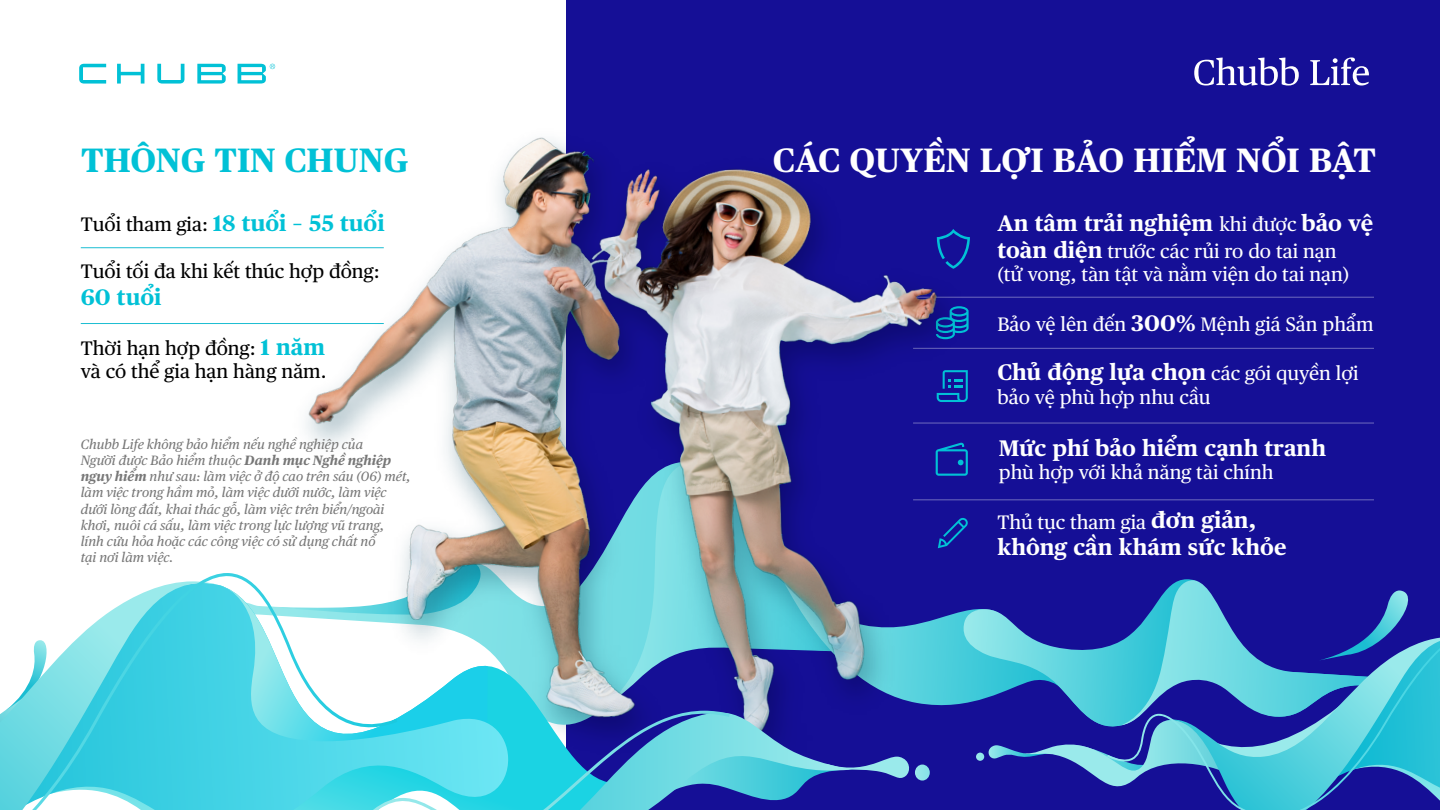
<style>
.page{position:relative;width:1440px;height:810px;background:#fff}
.page>*{position:absolute;margin:0;border:0;box-sizing:border-box;transform-origin:0 0}
.t1{font:700 33.75px "Chubb Publico Text VN";color:#fff}
.t2{font:700 33.75px "Chubb Publico Text VN";color:#01c1d6}
.t3{font:700 22.5px "Chubb Publico Text VN";color:#fff}
.t4{font:700 22.5px "Chubb Publico Text VN";color:#01c1d6}
.t5{font:19.5px/23.4px "Chubb Publico Text VN";color:#fff}
.t6{font:19.5px/23.4px "Chubb Publico Text VN";color:#000}
.t7{font:italic 13.5px/16.2px "Chubb Publico Text VN";color:#777}
.s1{font-weight:400;font-size:19.5px;color:#000}
.s2{font-weight:700;font-size:22.5px;color:#01c1d6}
.s3{font-weight:700}
.s4{font-weight:400;font-size:19.5px}
.s5{font-weight:700;font-size:22.5px}
</style>
<div class="page">
<div style="left:566px;top:0;width:874px;height:810px;background:#150f96"></div>
<svg style="left:79px;top:64px;width:196px;height:14px"></svg>
<svg style="left:1194px;top:58px;width:105px;height:28px"></svg>
<svg style="left:1310px;top:57px;width:59px;height:29px"></svg>
<hr style="left:913px;top:297px;width:461px;height:1px;background:#fff">
<hr style="left:913px;top:348px;width:461px;height:1px;background:#fff">
<hr style="left:913px;top:423px;width:461px;height:1px;background:#fff">
<hr style="left:913px;top:499px;width:461px;height:1px;background:#fff">
<img style="left:79px;top:78px;width:1140px;height:628px">
<svg style="left:938px;top:517px;width:30px;height:31px"></svg>
<svg style="left:962px;top:579px;width:478px;height:231px"></svg>
<svg style="left:509px;top:585px;width:185px;height:117px;background:#78b7c9"></svg>
<svg style="left:397px;top:583px;width:112px;height:119px"></svg>
<svg style="left:0;top:572px;width:218px;height:238px"></svg>
<svg style="left:32px;top:573px;width:365px;height:237px"></svg>
<svg style="left:339px;top:702px;width:591px;height:108px"></svg>
<h1 class="t2" style="left:81px;top:134px;width:329px">THÔNG TIN CHUNG</h1>
<h2 class="t4" style="left:81px;top:206px;width:305px"><span class="s1">Tuổi tham gia:</span> 18 tuổi – 55 tuổi</h2>
<h3 class="t6" style="left:81px;top:258px;width:300px">Tuổi tối đa khi kết thúc hợp đồng:</h3>
<h2 class="t4" style="left:81px;top:279px;width:82px">60 tuổi</h2>
<h3 class="t6" style="left:81px;top:335px;width:247px">Thời hạn hợp đồng: <span class="s2">1 năm </span>và có thể gia hạn hàng năm.</h3>
<p class="t7" style="left:81px;top:435px;width:332px">Chubb Life không bảo hiểm nếu nghề nghiệp của<br>Người được Bảo hiểm thuộc <span class="s3">Danh mục Nghề nghiệp nguy hiểm</span> như sau: làm việc ở độ cao trên sáu (06) mét, làm việc trong hầm mỏ, làm việc dưới nước, làm việc dưới lòng đất, khai thác gỗ, làm việc trên biển/ngoài khơi, nuôi cá sấu, làm việc trong lực lượng vũ trang, lính cứu hỏa hoặc các công việc có sử dụng chất nổ<br>tại nơi làm việc.</p>
<h1 class="t1" style="left:773px;top:134px;width:605px">CÁC QUYỀN LỢI BẢO HIỂM NỔI BẬT</h1>
<h2 class="t3" style="left:998px;top:206px;width:377px">An tâm trải nghiệm <span class="s4">khi được</span> bảo vệ</h2>
<h3 class="t5" style="left:997px;top:238px;width:353px"><span class="s5">toàn diện</span> trước các rủi ro do tai nạn (tử vong, tàn tật và nằm viện do tai nạn)</h3>
<h3 class="t5" style="left:997px;top:311px;width:378px">Bảo vệ lên đến <span class="s5">300%</span> Mệnh giá Sản phẩm</h3>
<h2 class="t3" style="left:997px;top:355px;width:363px">Chủ động lựa chọn <span class="s4">các gói quyền lợi</span></h2>
<h3 class="t5" style="left:998px;top:384px;width:214px">bảo vệ phù hợp nhu cầu</h3>
<h2 class="t3" style="left:999px;top:430px;width:329px">Mức phí bảo hiểm cạnh tranh</h2>
<h3 class="t5" style="left:999px;top:459px;width:276px">phù hợp với khả năng tài chính</h3>
<h3 class="t5" style="left:998px;top:509px;width:260px">Thủ tục tham gia <span class="s5">đơn giản,</span></h3>
<h2 class="t3" style="left:998px;top:530px;width:291px">không cần khám sức khỏe</h2>
</div>
